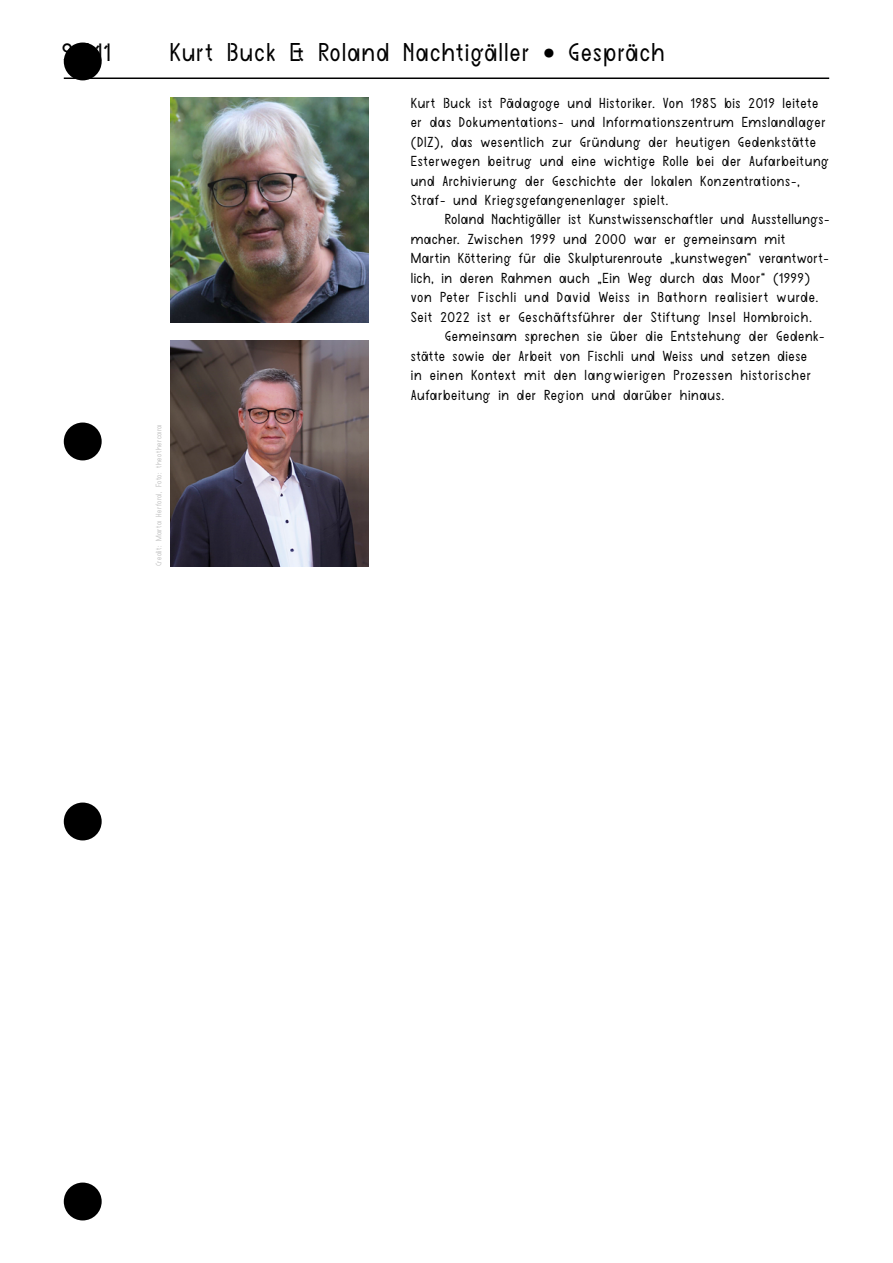
<style>
.page{position:relative;width:893px;height:1263px;background:#fff}
.page>*{position:absolute;margin:0;border:0;box-sizing:border-box;transform-origin:0 0}
.t1{font:24px "OPS Restructional Text Cranked";letter-spacing:.09em;color:#000}
.t2{font:13.5px/19.5px "OPS Restructional Text Cranked";letter-spacing:.095em;color:#000}
.t3{font:7.5px "OPS Restructional Text Cranked";letter-spacing:.09em;color:#c6c6c6}
</style>
<div class="page">
<hr style="left:64px;top:78px;width:765px;height:1px;background:#000">
<img style="left:170px;top:340px;width:199px;height:226px">
<img style="left:170px;top:97px;width:199px;height:226px">
<div style="left:64px;top:43px;width:38px;height:37px;background:#000;border-radius:50%"></div>
<div style="left:64px;top:422px;width:38px;height:38px;background:#000;border-radius:50%"></div>
<div style="left:64px;top:802px;width:38px;height:38px;background:#000;border-radius:50%"></div>
<div style="left:64px;top:1182px;width:38px;height:38px;background:#000;border-radius:50%"></div>
<h1 class="t1" style="left:62px;top:32px;width:50px">9/11</h1>
<h1 class="t1" style="left:170px;top:32px;width:496px">Kurt Buck &amp; Roland Nachtigäller • Gespräch</h1>
<p class="t3" style="left:153px;top:566px;width:143px;rotate:-90deg">Credit: Marta Herford, Foto: theothercara</p>
<p class="t2" style="left:411px;top:91px;width:419px">Kurt Buck ist Pädagoge und Historiker. Von 1985 bis 2019 leitete er das Dokumentations- und Informationszentrum Emslandlager (DIZ), das wesentlich zur Gründung der heutigen Gedenkstätte Esterwegen beitrug und eine wichtige Rolle bei der Aufarbeitung und Archivierung der Geschichte der lokalen Konzentrations-, Straf- und Kriegsgefangenenlager spielt.</p>
<p class="t2" style="left:411px;top:208px;width:419px;text-indent:34px">Roland Nachtigäller ist Kunstwissenschaftler und Ausstellungs&shy;macher. Zwischen 1999 und 2000 war er gemeinsam mit<br>Martin Köttering für die Skulpturenroute „kunstwegen“ verantwort&shy;lich, in deren Rahmen auch „Ein Weg durch das Moor“ (1999) von Peter Fischli und David Weiss in Bathorn realisiert wurde.<br>Seit 2022 ist er Geschäftsführer der Stiftung Insel Hombroich.</p>
<p class="t2" style="left:411px;top:325px;width:415px;text-indent:34px">Gemeinsam sprechen sie über die Entstehung der Gedenk&shy;stätte sowie der Arbeit von Fischli und Weiss und setzen diese<br>in einen Kontext mit den langwierigen Prozessen historischer Aufarbeitung in der Region und darüber hinaus.</p>
</div>
